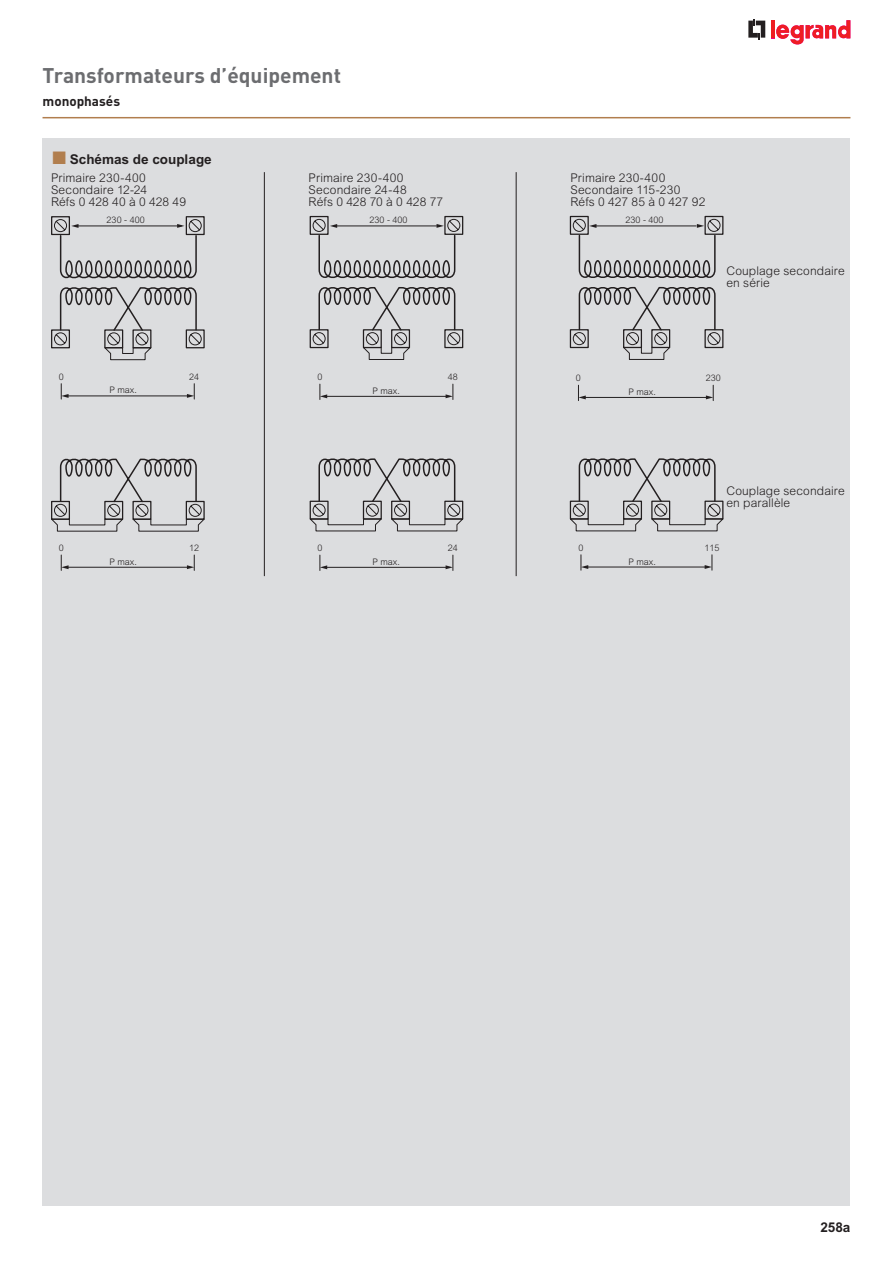
<style>
.page{position:relative;width:893px;height:1263px;background:#fff}
.page>*{position:absolute;margin:0;border:0;box-sizing:border-box;transform-origin:0 0}
.t1{font:700 21px "DIN";color:#6c6d70}
.t2{font:700 13.5px "Arial";color:#231f20}
.t3{font:700 13.5px "DIN";color:#231f20}
.t4{font:300 12px/12px "Arial";letter-spacing:.01em;color:#231f20}
.t5{font:300 9px "Arial";color:#231f20}
.s1{color:#b17e4e}
</style>
<div class="page">
<hr style="left:43px;top:117px;width:807px;height:1px;background:#b17e4e">
<div style="left:43px;top:138px;width:807px;height:1067px;background:#dcdddf"></div>
<svg style="left:748px;top:19px;width:17px;height:20px"></svg>
<hr style="left:771px;top:20px;width:4px;height:18px;background:#ee1d23">
<svg style="left:776px;top:20px;width:74px;height:25px"></svg>
<div style="left:51px;top:216px;width:19px;height:19px;border:1px solid #231f20"></div>
<div style="left:186px;top:216px;width:19px;height:19px;border:1px solid #231f20"></div>
<hr style="left:67px;top:567px;width:120px;height:1px;background:#231f20">
<svg style="left:61px;top:555px;width:8px;height:15px"></svg>
<svg style="left:187px;top:555px;width:8px;height:15px"></svg>
<svg style="left:51px;top:219px;width:154px;height:313px"></svg>
<div style="left:310px;top:216px;width:19px;height:19px;border:1px solid #231f20"></div>
<div style="left:444px;top:216px;width:19px;height:19px;border:1px solid #231f20"></div>
<hr style="left:327px;top:567px;width:120px;height:1px;background:#231f20">
<svg style="left:320px;top:555px;width:7px;height:15px"></svg>
<svg style="left:446px;top:555px;width:8px;height:15px"></svg>
<svg style="left:310px;top:219px;width:153px;height:313px"></svg>
<div style="left:570px;top:216px;width:19px;height:19px;border:1px solid #231f20"></div>
<div style="left:704px;top:216px;width:19px;height:19px;border:1px solid #231f20"></div>
<hr style="left:586px;top:567px;width:121px;height:1px;background:#231f20">
<svg style="left:581px;top:555px;width:7px;height:15px"></svg>
<svg style="left:705px;top:555px;width:8px;height:15px"></svg>
<svg style="left:570px;top:219px;width:153px;height:313px"></svg>
<hr style="left:264px;top:172px;width:1px;height:404px;background:#231f20">
<hr style="left:516px;top:172px;width:1px;height:404px;background:#231f20">
<h1 class="t1" style="left:43px;top:62px;width:300px">Transformateurs d’équipement</h1>
<p class="t3" style="left:43px;top:92px;width:79px">monophasés</p>
<p class="t2" style="left:53px;top:151px;width:161px"><span class="s1">■</span> Schémas de couplage</p>
<p class="t4" style="left:51px;top:172px;width:137px">Primaire 230-400<br>Secondaire 12-24<br>Réfs 0 428 40 à 0 428 49</p>
<p class="t4" style="left:309px;top:172px;width:136px">Primaire 230-400<br>Secondaire 24-48<br>Réfs 0 428 70 à 0 428 77</p>
<p class="t4" style="left:570px;top:172px;width:136px">Primaire 230-400<br>Secondaire 115-230<br>Réfs 0 427 85 à 0 427 92</p>
<p class="t5" style="left:107px;top:215px;width:40px">230 - 400</p>
<p class="t5" style="left:59px;top:371px;width:7px">0</p>
<p class="t5" style="left:109px;top:385px;width:29px">P max.</p>
<p class="t5" style="left:189px;top:371px;width:12px">24</p>
<p class="t5" style="left:59px;top:543px;width:7px">0</p>
<p class="t5" style="left:109px;top:556px;width:29px">P max.</p>
<p class="t5" style="left:189px;top:543px;width:12px">12</p>
<p class="t5" style="left:370px;top:215px;width:40px">230 - 400</p>
<p class="t5" style="left:317px;top:372px;width:7px">0</p>
<p class="t5" style="left:372px;top:386px;width:29px">P max.</p>
<p class="t5" style="left:448px;top:372px;width:12px">48</p>
<p class="t5" style="left:317px;top:543px;width:7px">0</p>
<p class="t5" style="left:372px;top:556px;width:29px">P max.</p>
<p class="t5" style="left:448px;top:543px;width:12px">24</p>
<p class="t5" style="left:576px;top:373px;width:7px">0</p>
<p class="t5" style="left:578px;top:542px;width:7px">0</p>
<p class="t5" style="left:626px;top:215px;width:40px">230 - 400</p>
<p class="t5" style="left:628px;top:387px;width:29px">P max.</p>
<p class="t5" style="left:628px;top:556px;width:29px">P max.</p>
<p class="t4" style="left:726px;top:265px;width:120px">Couplage secondaire en série</p>
<p class="t5" style="left:706px;top:373px;width:17px">230</p>
<p class="t4" style="left:726px;top:484px;width:120px">Couplage secondaire en parallèle</p>
<p class="t5" style="left:704px;top:542px;width:17px">115</p>
<p class="t2" style="left:820px;top:1219px;width:32px">258a</p>
</div>
